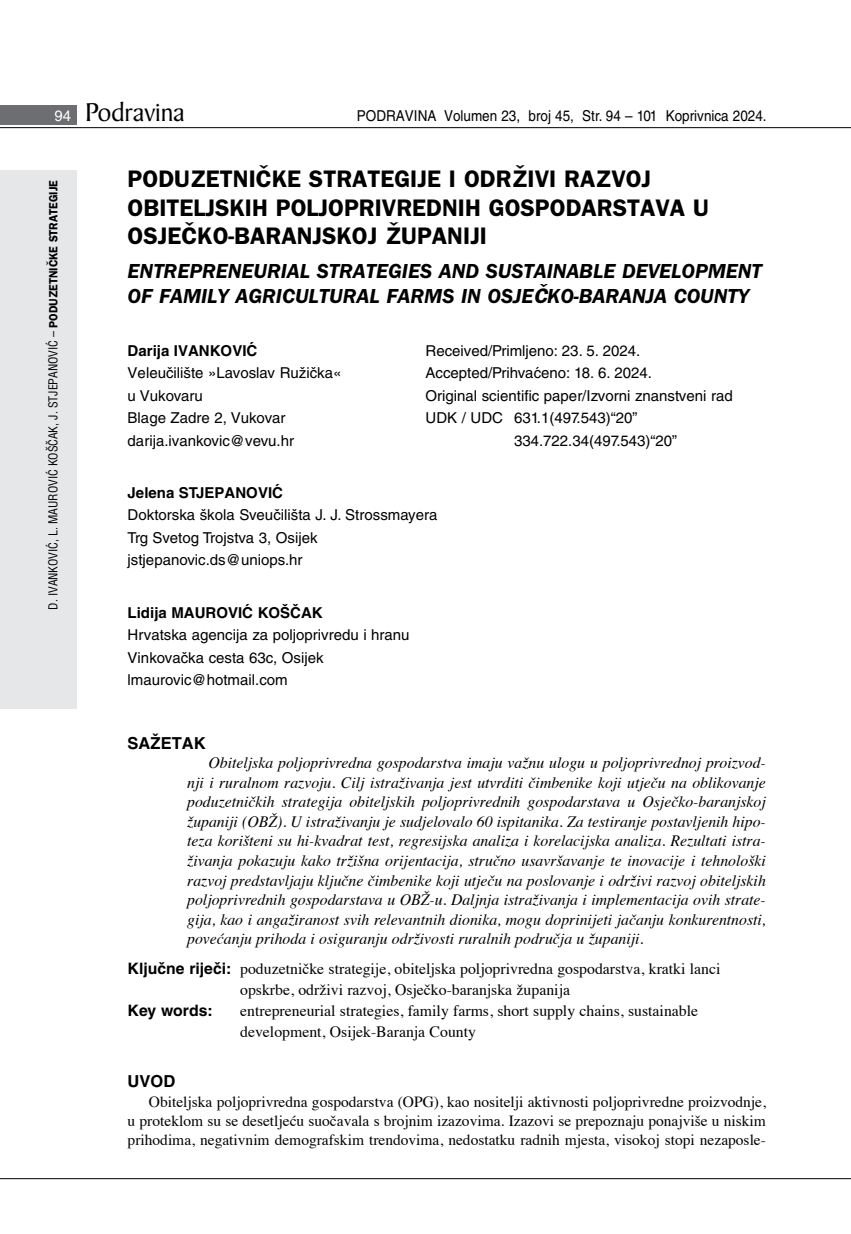
<style>
.page{position:relative;width:851px;height:1234px;background:#fff}
.page>*{position:absolute;margin:0;border:0;box-sizing:border-box;transform-origin:0 0}
.t1{font:27.6px "Baker Signet BT";color:#000}
.t2{font:600 24px/28.8px "ITC Franklin Gothic Skin 29";color:#000}
.t3{font:italic 600 21px/25.2px "ITC Franklin Gothic Skin 29";color:#000}
.t4{font:700 16.5px "Helvetica LT Skin 29";color:#000}
.t5{font:italic 15.75px/19.5px "Times";color:#000;text-align:justify}
.t6{font:15.75px/21px "Times";color:#000}
.t7{font:700 15.75px "Helvetica LT Skin 29";color:#000}
.t8{font:15.45px/19.2px "Times";color:#000;text-align:justify}
.t9{font:15px/22.5px "Helvetica LT Skin 29";color:#000}
.t10{font:700 15px "Helvetica LT Skin 29";color:#000}
.t11{font:15px "Helvetica LT Skin 29";color:#000;scale:.9 1}
.t12{font:condensed 12px "Helvetica LT Skin 29";letter-spacing:-.005em;color:#000}
.s1{font-family:"Helvetica LT Skin 29";font-size:15px;color:#fff}
.s2{font-family:"ITC Franklin Gothic Skin 29";font-weight:600;font-stretch:normal}
.s3{font-family:"Helvetica LT Skin 29";font-weight:700}
</style>
<div class="page">
<div style="left:0;top:170px;width:77px;height:538px;background:#e6e7e8"></div>
<div style="left:0;top:105px;width:77px;height:19px;background:#6d6e71"></div>
<hr style="left:0;top:127px;width:850px;height:1px;background:#000">
<hr style="left:0;top:1177px;width:850px;height:1px;background:#000">
<h1 class="t1" style="left:55px;top:95px;width:131px"><span class="s1">94</span> Podravina</h1>
<p class="t11" style="left:357px;top:107px;width:457px">PODRAVINA Volumen 23, broj 45, Str. 94 – 101 Koprivnica 2024.</p>
<p class="t12" style="left:46px;top:609px;width:431px;rotate:-90deg">D. IVANKOVIĆ, L. MAUROVIĆ KOŠČAK, J. STJEPANOVIĆ – <span class="s2">PODUZETNIČKE STRATEGIJE</span></p>
<h2 class="t2" style="left:128px;top:164px;width:583px">PODUZETNIČKE STRATEGIJE I ODRŽIVI RAZVOJ<br>OBITELJSKIH POLJOPRIVREDNIH GOSPODARSTAVA U<br>OSJEČKO-BARANJSKOJ ŽUPANIJI</h2>
<h3 class="t3" style="left:128px;top:259px;width:635px">ENTREPRENEURIAL STRATEGIES AND SUSTAINABLE DEVELOPMENT<br>OF FAMILY AGRICULTURAL FARMS IN OSJEČKO-BARANJA COUNTY</h3>
<p class="t10" style="left:128px;top:341px;width:131px">Darija IVANKOVIĆ</p>
<p class="t9" style="left:128px;top:361px;width:215px">Veleučilište »Lavoslav Ružička« u Vukovaru<br>Blage Zadre 2, Vukovar darija.ivankovic@vevu.hr</p>
<p class="t10" style="left:128px;top:483px;width:157px">Jelena STJEPANOVIĆ</p>
<p class="t9" style="left:128px;top:504px;width:311px">Doktorska škola Sveučilišta J. J. Strossmayera<br>Trg Svetog Trojstva 3, Osijek jstjepanovic.ds@uniops.hr</p>
<p class="t10" style="left:128px;top:603px;width:197px">Lidija MAUROVIĆ KOŠČAK</p>
<p class="t9" style="left:128px;top:623px;width:283px">Hrvatska agencija za poljoprivredu i hranu<br>Vinkovačka cesta 63c, Osijek lmaurovic@hotmail.com</p>
<p class="t9" style="left:425px;top:339px;width:216px">Received/Primljeno: 23. 5. 2024.</p>
<p class="t9" style="left:425px;top:362px;width:228px">Accepted/Prihvaćeno: 18. 6. 2024.</p>
<p class="t9" style="left:425px;top:384px;width:309px">Original scientific paper/Izvorni znanstveni rad</p>
<p class="t9" style="left:425px;top:407px;width:213px">UDK / UDC 631.1(497.543)“20”</p>
<p class="t9" style="left:514px;top:429px;width:165px">334.722.34(497.543)“20”</p>
<p class="t4" style="left:128px;top:732px;width:79px">SAŽETAK</p>
<p class="t5" style="left:187px;top:752px;width:580px;text-indent:21px">Obiteljska poljoprivredna gospodarstva imaju važnu ulogu u poljoprivrednoj proizvod&shy;nji i ruralnom razvoju. Cilj istraživanja jest utvrditi čimbenike koji utječu na oblikovanje poduzetničkih strategija obiteljskih poljoprivrednih gospodarstava u Osječko-baranjskoj županiji (OBŽ). U istraživanju je sudjelovalo 60 ispitanika. Za testiranje postavljenih hipo&shy;teza korišteni su hi-kvadrat test, regresijska analiza i korelacijska analiza. Rezultati istra&shy;živanja pokazuju kako tržišna orijentacija, stručno usavršavanje te inovacije i tehnološki razvoj predstavljaju ključne čimbenike koji utječu na poslovanje i održivi razvoj obiteljskih poljoprivrednih gospodarstava u OBŽ-u. Daljnja istraživanja i implementacija ovih strate&shy;gija, kao i angažiranost svih relevantnih dionika, mogu doprinijeti jačanju konkurentnosti, povećanju prihoda i osiguranju održivosti ruralnih područja u županiji.</p>
<p class="t6" style="left:240px;top:956px;width:481px;text-indent:-113px"><span class="s3">Ključne riječi:</span> poduzetničke strategije, obiteljska poljoprivredna gospodarstva, kratki lanci opskrbe, održivi razvoj, Osječko-baranjska županija</p>
<p class="t7" style="left:128px;top:1000px;width:87px">Key words:</p>
<p class="t6" style="left:240px;top:998px;width:459px">entrepreneurial strategies, family farms, short supply chains, sustainable development, Osijek-Baranja County</p>
<p class="t4" style="left:128px;top:1071px;width:49px">UVOD</p>
<p class="t8" style="left:128px;top:1090px;width:639px;text-indent:21px">Obiteljska poljoprivredna gospodarstva (OPG), kao nositelji aktivnosti poljoprivredne proizvodnje, u proteklom su se desetljeću suočavala s brojnim izazovima. Izazovi se prepoznaju ponajviše u niskim prihodima, negativnim demografskim trendovima, nedostatku radnih mjesta, visokoj stopi nezaposle-</p>
</div>
